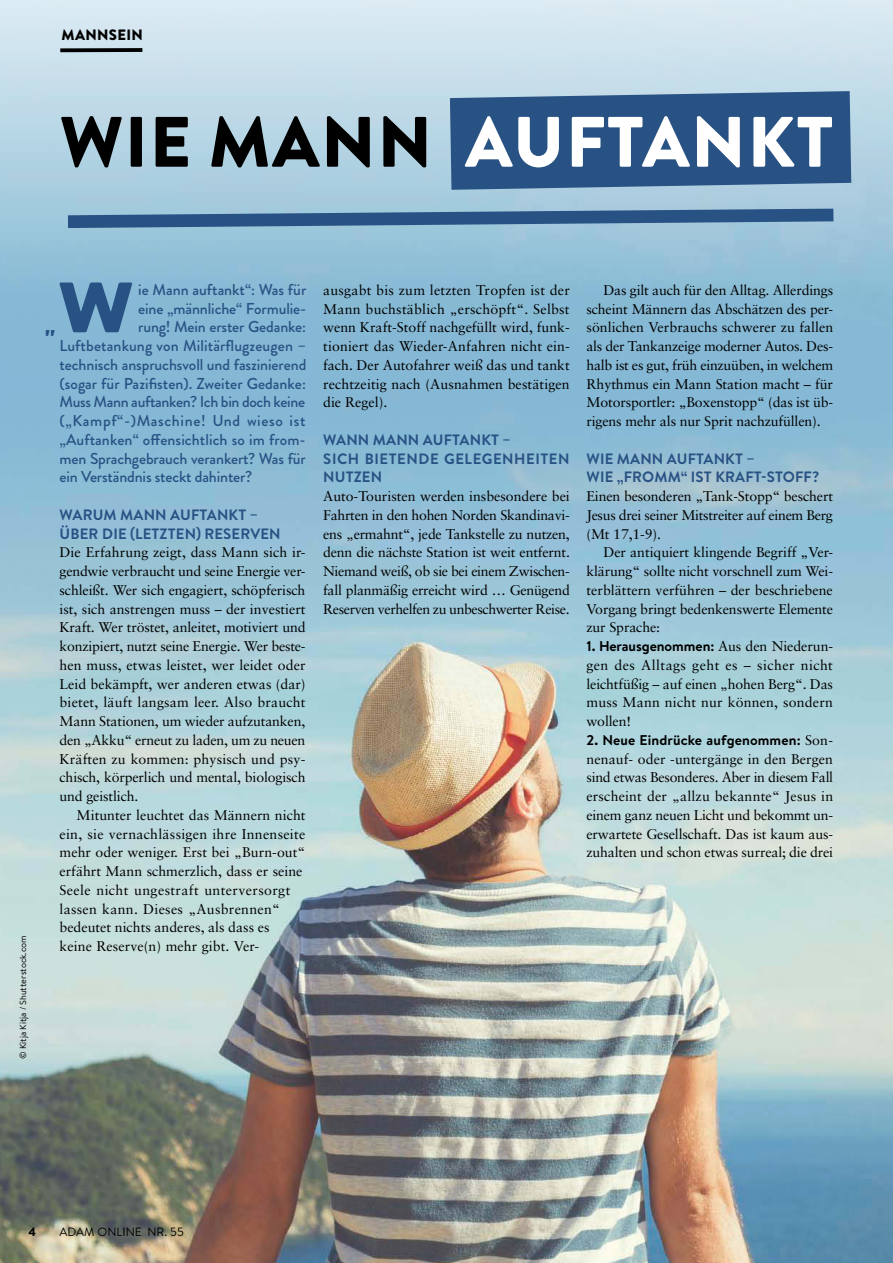
<style>
.page{position:relative;width:893px;height:1263px;background:#fff}
.page>*{position:absolute;margin:0;border:0;box-sizing:border-box;transform-origin:0 0}
.t1{font:900 71.25px "Brandon Grotesque";letter-spacing:.02em;color:#fff}
.t2{font:63.9px "Eveleth Clean";color:#295284}
.t3{font:700 30px "Brandon Text";color:#295284}
.t4{font:500 15.75px "Brandon Grotesque";letter-spacing:-.005em;color:#295284}
.t5{font:500 15.75px "Brandon Grotesque";letter-spacing:.04em;color:#295284}
.t6{font:700 15px/18.8px "Brandon Text";letter-spacing:.01em;color:#295284}
.t7{font:700 15px/18.8px "Brandon Text";letter-spacing:.035em;color:#295284}
.t8{font:900 15px "Brandon Text";letter-spacing:.02em;color:#000}
.t9{font:14.1px/18.8px "Sabon";color:#000;text-align:justify}
.t10{font:700 14.1px "Brandon Text";letter-spacing:.01em;color:#000}
.t11{font:12px "Brandon Text";color:#000}
.t12{font:900 12px "Brandon Text";color:#000}
.t13{font:9px "Brandon Text";color:#000}
.s1{color:#000}
.s2{font-family:"Sabon";font-weight:400}
</style>
<div class="page">
<img style="left:0;top:0;width:893px;height:1263px">
<svg style="left:68px;top:209px;width:765px;height:19px;background:#5078a0"></svg>
<svg style="left:60px;top:48px;width:82px;height:4px"></svg>
<svg style="left:450px;top:91px;width:401px;height:99px;background:#335b8b"></svg>
<p class="t8" style="left:62px;top:24px;width:83px">MANNSEIN</p>
<h1 class="t1" style="left:60px;top:92px;width:775px"><span class="s1">WIE MANN</span> AUFTANKT</h1>
<p class="t13" style="left:17px;top:1059px;width:125px;rotate:-90deg">© Kitja Kitja / Shutterstock.com</p>
<h2 class="t2" style="left:59px;top:258px;width:75px">W</h2>
<p class="t4" style="left:138px;top:278px;width:170px">ie Mann auftankt“: Was für</p>
<p class="t4" style="left:138px;top:297px;width:170px">eine „männliche“ Formulie-</p>
<p class="t4" style="left:138px;top:316px;width:169px">rung! Mein erster Gedanke:</p>
<p class="t4" style="left:60px;top:335px;width:248px">Luftbetankung von Militärflugzeugen –</p>
<p class="t4" style="left:60px;top:353px;width:248px">technisch anspruchsvoll und faszinierend</p>
<p class="t4" style="left:60px;top:372px;width:248px">(sogar für Pazifisten). Zweiter Gedanke:</p>
<p class="t4" style="left:60px;top:391px;width:247px">Muss Mann auftanken? Ich bin doch keine</p>
<p class="t5" style="left:60px;top:410px;width:247px">(„Kampf“-)Maschine! Und wieso ist</p>
<p class="t4" style="left:60px;top:428px;width:248px">„Auftanken“ offensichtlich so im from-</p>
<p class="t4" style="left:60px;top:447px;width:248px">men Sprachgebrauch verankert? Was für</p>
<p class="t4" style="left:60px;top:466px;width:194px">ein Verständnis steckt dahinter?</p>
<p class="t6" style="left:60px;top:505px;width:223px">WARUM MANN AUFTANKT –<br>ÜBER DIE (LETZTEN) RESERVEN</p>
<p class="t9" style="left:60px;top:543px;width:248px">Die Erfahrung zeigt, dass Mann sich ir&shy;gendwie verbraucht und seine Energie ver&shy;schleißt. Wer sich engagiert, schöpferisch ist, sich anstrengen muss – der investiert Kraft. Wer tröstet, anleitet, motiviert und konzipiert, nutzt seine Energie. Wer beste&shy;hen muss, etwas leistet, wer leidet oder Leid bekämpft, wer anderen etwas (dar) bietet, läuft langsam leer. Also braucht Mann Stationen, um wieder aufzutanken, den „Akku“ erneut zu laden, um zu neuen Kräften zu kommen: physisch und psy&shy;chisch, körperlich und mental, biologisch und geistlich.</p>
<p class="t9" style="left:60px;top:805px;width:248px;text-align:left;text-indent:17px">Mitunter leuchtet das Männern nicht ein, sie vernachlässigen ihre Innenseite mehr oder weniger. Erst bei „Burn-out“ erfährt Mann schmerzlich, dass er seine Seele nicht ungestraft unterversorgt lassen kann. Dieses „Ausbrennen“ bedeutet nichts anderes, als dass es<br>keine Reserve(n) mehr gibt. Ver-</p>
<h3 class="t3" style="left:45px;top:320px;width:13px">"</h3>
<p class="t9" style="left:323px;top:280px;width:248px">ausgabt bis zum letzten Tropfen ist der Mann buchstäblich „erschöpft“. Selbst wenn Kraft-Stoff nachgefüllt wird, funk&shy;tioniert das Wieder-Anfahren nicht ein&shy;fach. Der Autofahrer weiß das und tankt rechtzeitig nach (Ausnahmen bestätigen die Regel).</p>
<p class="t7" style="left:323px;top:430px;width:248px">WANN MANN AUFTANKT –<br>SICH BIETENDE GELEGENHEITEN<br>NUTZEN</p>
<p class="t9" style="left:323px;top:487px;width:248px">Auto-Touristen werden insbesondere bei Fahrten in den hohen Norden Skandinavi&shy;ens „ermahnt“, jede Tankstelle zu nutzen, denn die nächste Station ist weit entfernt.<br>Niemand weiß, ob sie bei einem Zwischen&shy;fall planmäßig erreicht wird … Genügend Reserven verhelfen zu unbeschwerter Reise.</p>
<p class="t9" style="left:586px;top:280px;width:248px;text-indent:17px">Das gilt auch für den Alltag. Allerdings scheint Männern das Abschätzen des per&shy;sönlichen Verbrauchs schwerer zu fallen als der Tankanzeige moderner Autos. Des&shy;halb ist es gut, früh einzuüben, in welchem Rhythmus ein Mann Station macht – für Motorsportler: „Boxenstopp“ (das ist üb&shy;rigens mehr als nur Sprit nachzufüllen).</p>
<p class="t6" style="left:587px;top:449px;width:234px">WIE MANN AUFTANKT –<br>WIE „FROMM“ IST KRAFT-STOFF?</p>
<p class="t9" style="left:586px;top:487px;width:248px">Einen besonderen „Tank-Stopp“ beschert Jesus drei seiner Mitstreiter auf einem Berg (Mt 17,1-9).</p>
<p class="t9" style="left:586px;top:543px;width:248px;text-indent:17px">Der antiquiert klingende Begriff „Ver&shy;klärung“ sollte nicht vorschnell zum Wei&shy;terblättern verführen – der beschriebene Vorgang bringt bedenkenswerte Elemente zur Sprache:</p>
<p class="t10" style="left:586px;top:636px;width:248px">1. Herausgenommen: <span class="s2">Aus den Niederun-</span></p>
<p class="t9" style="left:586px;top:655px;width:248px">gen des Alltags geht es – sicher nicht leichtfüßig – auf einen „hohen Berg“. Das muss Mann nicht nur können, sondern wollen!</p>
<p class="t10" style="left:586px;top:730px;width:248px">2. Neue Eindrücke aufgenommen: <span class="s2">Son-</span></p>
<p class="t9" style="left:586px;top:749px;width:248px">nenauf- oder -untergänge in den Bergen sind etwas Besonderes. Aber in diesem Fall erscheint der „allzu bekannte“ Jesus in einem ganz neuen Licht und bekommt un&shy;erwartete Gesellschaft. Das ist kaum aus&shy;zuhalten und schon etwas surreal; die drei</p>
<p class="t12" style="left:28px;top:1223px;width:9px">4</p>
<p class="t11" style="left:60px;top:1223px;width:126px">ADAM ONLINE NR. 55</p>
</div>
